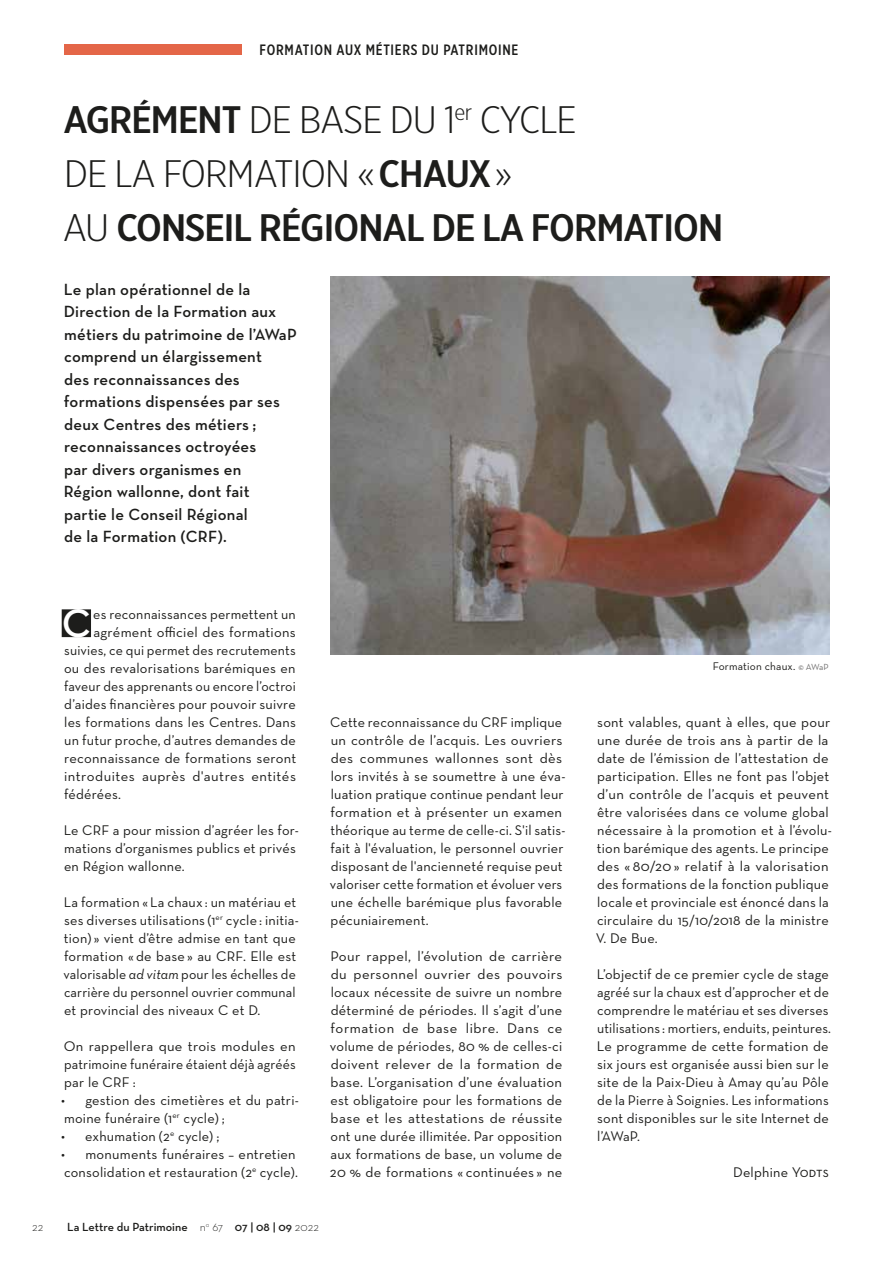
<style>
.page{position:relative;width:893px;height:1263px;background:#fff}
.page>*{position:absolute;margin:0;border:0;box-sizing:border-box;transform-origin:0 0}
.t1{font:40.65px "Neutra Text Demi SC";color:#fff}
.t2{font:500 38.25px/54px "Gotham X Narrow";letter-spacing:-.02em;color:#1d1d1b;scale:1.18 1}
.t3{font:600 16.5px/22.5px "Neutra Text";letter-spacing:.015em;color:#1d1d1b}
.t4{font:500 15px "Gotham X Narrow";letter-spacing:.05em;color:#1d1d1b}
.t5{font:14.25px/18px "Neutra Text";letter-spacing:.015em;color:#1d1d1b}
.t6{font:14.25px "Neutra Text";letter-spacing:.035em;color:#1d1d1b}
.t7{font:600 12px "Neutra Text";color:#1d1d1b}
.t8{font:300 12px "Neutra Text";color:#1d1d1b}
.t9{font:11.25px "Neutra Text";letter-spacing:.015em;color:#1d1d1b}
.s1{font-weight:300}
.s2{font-style:italic}
.s3{font-size:9px;color:#706f6f}
.s4{font-family:"Neutra Text Book SC"}
</style>
<div class="page">
<div style="left:62px;top:609px;width:29px;height:28px;background:#1d1d1b"></div>
<img style="left:330px;top:277px;width:499px;height:378px">
<div style="left:64px;top:44px;width:178px;height:11px;background:#e46648"></div>
<p class="t4" style="left:260px;top:40px;width:260px">FORMATION AUX MÉTIERS DU PATRIMOINE</p>
<h2 class="t2" style="left:63px;top:92px;width:561px">AGRÉMENT <span class="s1">DE BASE DU 1</span><sup>er</sup> <span class="s1">CYCLE<br>DE LA FORMATION «</span> CHAUX <span class="s1">»<br>AU</span> CONSEIL RÉGIONAL DE LA FORMATION</h2>
<p class="t3" style="left:64px;top:277px;width:235px">Le plan opérationnel de la<br>Direction de la Formation aux métiers du patrimoine de l’AWaP comprend un élargissement<br>des reconnaissances des formations dispensées par ses deux Centres des métiers ; reconnaissances octroyées<br>par divers organismes en<br>Région wallonne, dont fait<br>partie le Conseil Régional<br>de la Formation (CRF).</p>
<h1 class="t1" style="left:62px;top:598px;width:31px">C</h1>
<p class="t5" style="left:93px;top:605px;width:204px">es reconnaissances permettent un</p>
<p class="t5" style="left:93px;top:623px;width:204px">agrément officiel des formations</p>
<p class="t5" style="left:64px;top:641px;width:233px">suivies, ce qui permet des recrutements</p>
<p class="t5" style="left:64px;top:659px;width:233px">ou des revalorisations barémiques en</p>
<p class="t5" style="left:64px;top:677px;width:233px">faveur des apprenants ou encore l’octroi</p>
<p class="t5" style="left:64px;top:695px;width:233px">d’aides financières pour pouvoir suivre</p>
<p class="t5" style="left:64px;top:713px;width:233px">les formations dans les Centres. Dans</p>
<p class="t5" style="left:64px;top:731px;width:233px">un futur proche, d’autres demandes de</p>
<p class="t5" style="left:64px;top:749px;width:234px">reconnaissance de formations seront</p>
<p class="t6" style="left:64px;top:767px;width:233px">introduites auprès d'autres entités</p>
<p class="t5" style="left:64px;top:785px;width:58px">fédérées.</p>
<p class="t5" style="left:64px;top:821px;width:237px">Le CRF a pour mission d’agréer les for&shy;mations d’organismes publics et privés en Région wallonne.</p>
<p class="t5" style="left:64px;top:893px;width:237px">La formation « La chaux : un matériau et ses diverses utilisations (1<sup>er</sup> cycle : initia&shy;tion)» vient d’être admise en tant que formation « de base » au CRF. Elle est valorisable <span class="s2">ad vitam</span> pour les échelles de carrière du personnel ouvrier communal et provincial des niveaux C et D.</p>
<p class="t5" style="left:64px;top:1037px;width:233px;text-align:justify">On rappellera que trois modules en patrimoine funéraire étaient déjà agréés par le CRF :</p>
<p class="t5" style="left:61px;top:1091px;width:239px">• gestion des cimetières et du patri&shy;moine funéraire (1<sup>er</sup> cycle) ;</p>
<p class="t5" style="left:61px;top:1127px;width:160px">• exhumation (2<sup>e</sup> cycle) ;</p>
<p class="t5" style="left:61px;top:1145px;width:238px">• monuments funéraires – entretien consolidation et restauration (2<sup>e</sup> cycle).</p>
<p class="t5" style="left:330px;top:713px;width:237px">Cette reconnaissance du CRF implique un contrôle de l’acquis. Les ouvriers des communes wallonnes sont dès lors invités à se soumettre à une éva&shy;luation pratique continue pendant leur formation et à présenter un examen théorique au terme de celle-ci. S'il satis&shy;fait à l'évaluation, le personnel ouvrier disposant de l'ancienneté requise peut valoriser cette formation et évoluer vers une échelle barémique plus favorable pécuniairement.</p>
<p class="t5" style="left:330px;top:947px;width:234px;text-align:justify">Pour rappel, l’évolution de carrière du personnel ouvrier des pouvoirs locaux nécessite de suivre un nombre déterminé de périodes. Il s’agit d’une formation de base libre. Dans ce volume de périodes, 80 % de celles-ci doivent relever de la formation de base. L’organisation d’une évaluation est obligatoire pour les formations de base et les attestations de réussite ont une durée illimitée. Par opposition aux formations de base, un volume de 20 % de formations « continuées » ne</p>
<p class="t8" style="left:32px;top:1219px;width:13px">22</p>
<p class="t7" style="left:67px;top:1219px;width:253px">La Lettre du Patrimoine <span class="s1">n</span><sup>o</sup> <span class="s1">67</span> 07 | 08 | 09 <span class="s1">2022</span></p>
<p class="t9" style="left:713px;top:659px;width:117px">Formation chaux. <span class="s3">© AWaP</span></p>
<p class="t5" style="left:596px;top:713px;width:238px">sont valables, quant à elles, que pour une durée de trois ans à partir de la date de l’émission de l’attestation de participation. Elles ne font pas l’objet d’un contrôle de l’acquis et peuvent être valorisées dans ce volume global nécessaire à la promotion et à l’évolu&shy;tion barémique des agents. Le principe des « 80/20 » relatif à la valorisation des formations de la fonction publique locale et provinciale est énoncé dans la circulaire du 15/10/2018 de la ministre V. De Bue.</p>
<p class="t5" style="left:597px;top:965px;width:236px">L’objectif de ce premier cycle de stage agréé sur la chaux est d’approcher et de comprendre le matériau et ses diverses utilisations : mortiers, enduits, peintures.<br>Le programme de cette formation de six jours est organisée aussi bien sur le site de la Paix-Dieu à Amay qu’au Pôle de la Pierre à Soignies. Les informations sont disponibles sur le site Internet de l’AWaP.</p>
<p class="t5" style="left:733px;top:1163px;width:97px">Delphine <span class="s4">Yodts</span></p>
</div>
